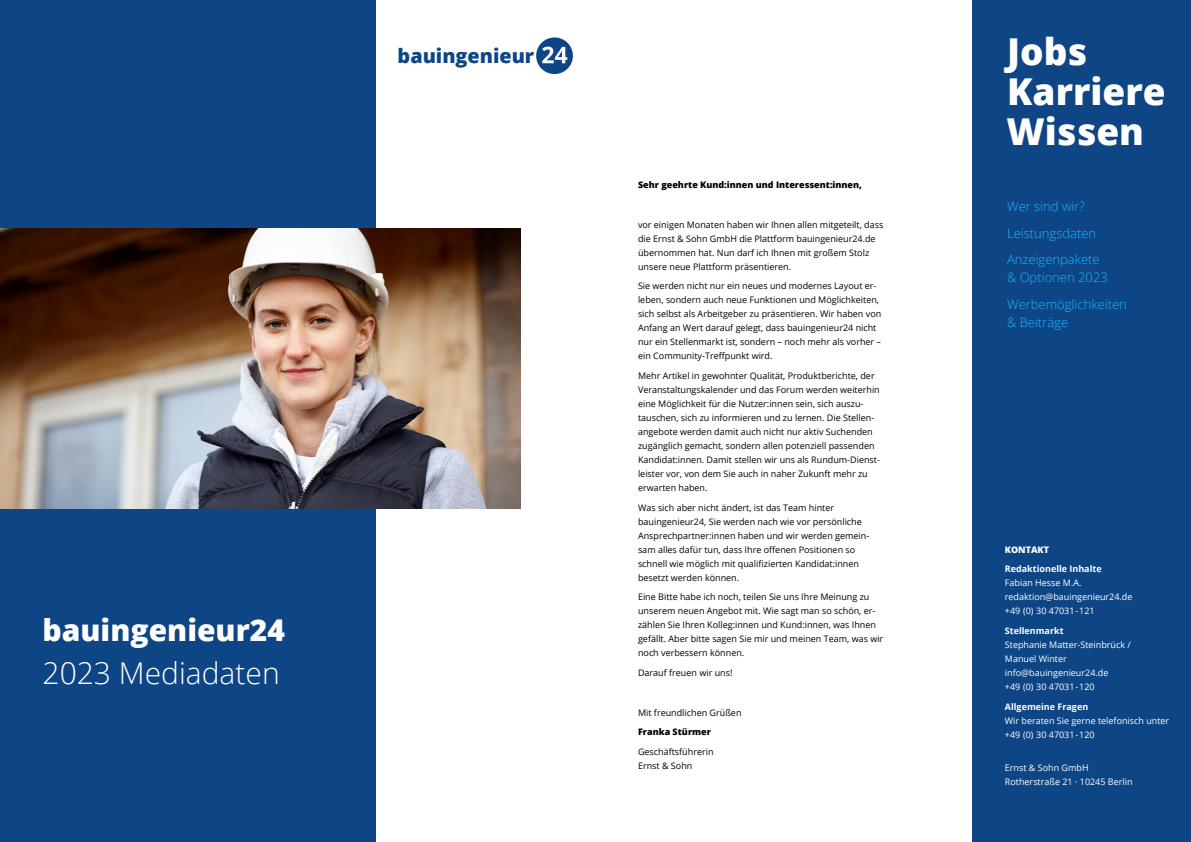
<style>
.page{position:relative;width:1191px;height:842px;background:#fff}
.page>*{position:absolute;margin:0;border:0;box-sizing:border-box;transform-origin:0 0}
.t1{font:800 37px/40px "Open Sans";color:#fff}
.t2{font:800 30px "Open Sans";color:#fff}
.t3{font:300 30px "Open Sans";color:#fff}
.t4{font:800 19.8px "Open Sans";color:#0e4585}
.t5{font:300 13px/26.5px "Open Sans";color:#18b7fb}
.t6{font:9px/14px "Open Sans";color:#000}
.t7{font:9px/14px "Open Sans";color:#fff}
.t8{font:800 9px "Open Sans";color:#000}
.t9{font:700 9px "Open Sans";color:#fff}
.t10{font:800 9px "Open Sans";color:#fff}
</style>
<div class="page">
<div style="left:0;top:0;width:376px;height:842px;background:#0e4585"></div>
<div style="left:972px;top:0;width:219px;height:842px;background:#0e4585"></div>
<svg style="left:536px;top:37px;width:37px;height:37px"></svg>
<img style="left:0;top:228px;width:521px;height:281px">
<h2 class="t2" style="left:43px;top:607px;width:244px">bauingenieur24</h2>
<h2 class="t3" style="left:43px;top:652px;width:239px">2023 Mediadaten</h2>
<h3 class="t4" style="left:398px;top:41px;width:138px">bauingenieur</h3>
<p class="t8" style="left:638px;top:178px;width:225px">Sehr geehrte Kund:innen und Interessent:innen,</p>
<p class="t6" style="left:638px;top:217px;width:247px">vor einigen Monaten haben wir Ihnen allen mitgeteilt, dass die Ernst &amp; Sohn GmbH die Plattform bauingenieur24.de übernommen hat. Nun darf ich Ihnen mit großem Stolz unsere neue Plattform präsentieren.</p>
<p class="t6" style="left:638px;top:279px;width:245px">Sie werden nicht nur ein neues und modernes Layout er&shy;leben, sondern auch neue Funktionen und Möglichkeiten, sich selbst als Arbeitgeber zu präsentieren. Wir haben von Anfang an Wert darauf gelegt, dass bauingenieur24 nicht nur ein Stellenmarkt ist, sondern – noch mehr als vorher – ein Community-Treffpunkt wird.</p>
<p class="t6" style="left:638px;top:369px;width:243px">Mehr Artikel in gewohnter Qualität, Produktberichte, der Veranstaltungskalender und das Forum werden weiterhin eine Möglichkeit für die Nutzer:innen sein, sich auszu&shy;tauschen, sich zu informieren und zu lernen. Die Stellen&shy;angebote werden damit auch nicht nur aktiv Suchenden zugänglich gemacht, sondern allen potenziell passenden Kandidat:innen. Damit stellen wir uns als Rundum-Dienst&shy;leister vor, von dem Sie auch in naher Zukunft mehr zu erwarten haben.</p>
<p class="t6" style="left:638px;top:500px;width:233px">Was sich aber nicht ändert, ist das Team hinter bauingenieur24, Sie werden nach wie vor persönliche Ansprechpartner:innen haben und wir werden gemein&shy;sam alles dafür tun, dass Ihre offenen Positionen so schnell wie möglich mit qualifizierten Kandidat:innen besetzt werden können.</p>
<p class="t6" style="left:638px;top:590px;width:247px">Eine Bitte habe ich noch, teilen Sie uns Ihre Meinung zu unserem neuen Angebot mit. Wie sagt man so schön, er&shy;zählen Sie Ihren Kolleg:innen und Kund:innen, was Ihnen gefällt. Aber bitte sagen Sie mir und meinen Team, was wir noch verbessern können.</p>
<p class="t6" style="left:638px;top:666px;width:96px">Darauf freuen wir uns!</p>
<p class="t6" style="left:638px;top:705px;width:105px">Mit freundlichen Grüßen</p>
<p class="t8" style="left:638px;top:725px;width:74px">Franka Stürmer</p>
<p class="t6" style="left:638px;top:744px;width:77px">Geschäftsführerin<br>Ernst &amp; Sohn</p>
<h1 class="t1" style="left:1006px;top:30px;width:161px">Jobs<br>Karriere<br>Wissen</h1>
<h3 class="t5" style="left:1007px;top:193px;width:94px">Wer sind wir?<br>Leistungsdaten<br>Anzeigenpakete</h3>
<h3 class="t5" style="left:1007px;top:264px;width:121px">&amp; Optionen 2023<br>Werbemöglichkeiten</h3>
<h3 class="t5" style="left:1007px;top:308px;width:63px">&amp; Beiträge</h3>
<p class="t10" style="left:1005px;top:542px;width:46px">KONTAKT</p>
<p class="t9" style="left:1005px;top:563px;width:98px">Redaktionelle Inhalte</p>
<p class="t7" style="left:1005px;top:576px;width:129px">Fabian Hesse M.A. redaktion@bauingenieur24.de +49 (0) 30 47031 - 121</p>
<p class="t9" style="left:1005px;top:624px;width:60px">Stellenmarkt</p>
<p class="t7" style="left:1005px;top:637px;width:127px">Stephanie Matter-Steinbrück /<br>Manuel Winter info@bauingenieur24.de<br>+49 (0) 30 47031 - 120</p>
<p class="t9" style="left:1005px;top:700px;width:85px">Allgemeine Fragen</p>
<p class="t7" style="left:1005px;top:713px;width:166px">Wir beraten Sie gerne telefonisch unter +49 (0) 30 47031 - 120</p>
<p class="t7" style="left:1005px;top:761px;width:129px">Ernst &amp; Sohn GmbH<br>Rotherstraße 21 · 10245 Berlin</p>
</div>
